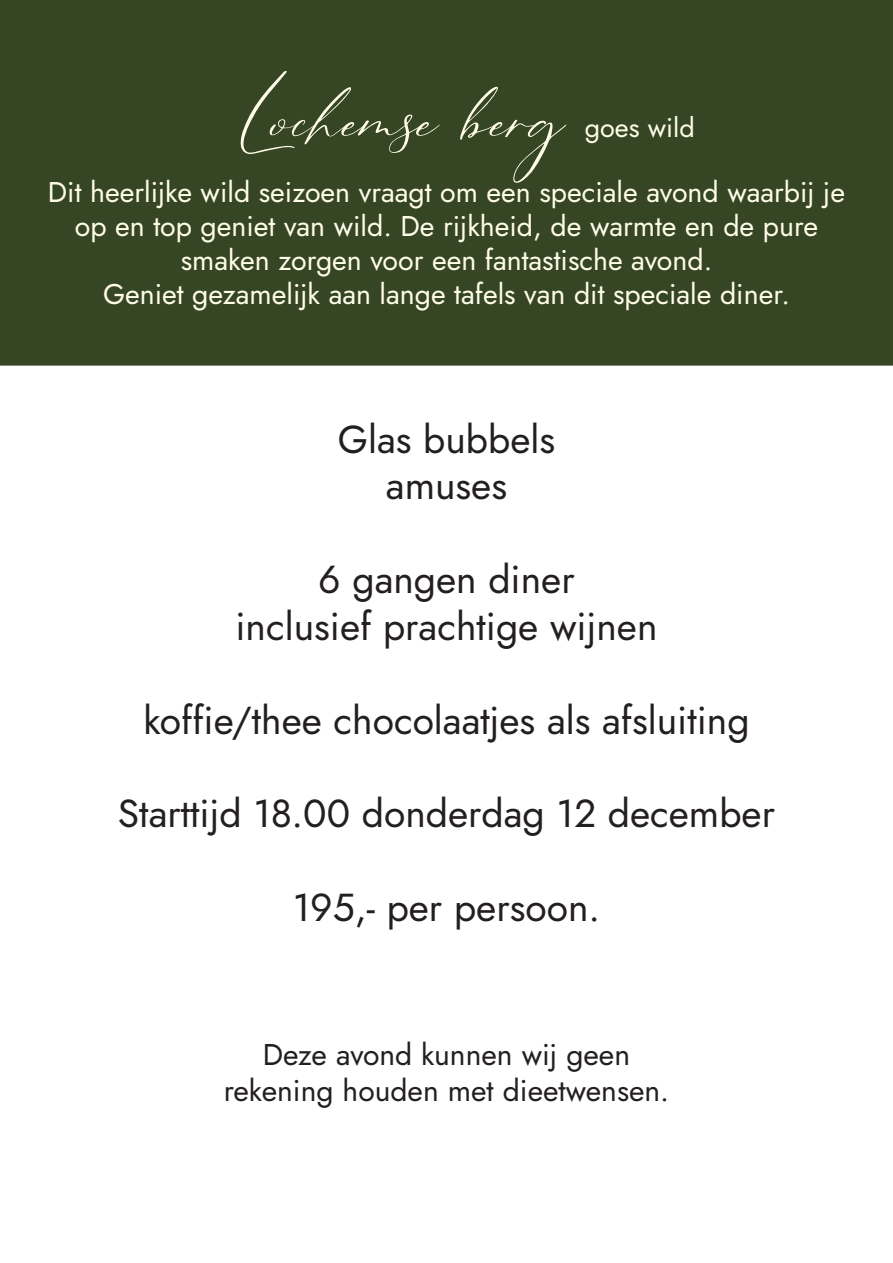
<style>
.page{position:relative;width:893px;height:1263px;background:#fff}
.page>*{position:absolute;margin:0;border:0;box-sizing:border-box;transform-origin:0 0}
.t1{font:129px "Amtenli";color:#fffde9}
.t2{font:39px "Jost";color:#231f20}
.t3{font:30px "Jost";color:#231f20}
.t4{font:28.5px/34.2px "Jost";color:#fffde9;text-align:center}
.t5{font:27px "Jost";color:#fffde9}
</style>
<div class="page">
<div style="left:1px;top:1px;width:891px;height:364px;background:#364524"></div>
<div style="left:0;top:0;width:893px;height:366px;border:2px solid #364524"></div>
<p class="t1" style="left:241px;top:34px;width:320px">Lochemse berg</p>
<p class="t5" style="left:585px;top:109px;width:111px">goes wild</p>
<p class="t4" style="left:48px;top:175px;width:799px">Dit heerlijke wild seizoen vraagt om een speciale avond waarbij je op en top geniet van wild. De rijkheid, de warmte en de pure</p>
<p class="t4" style="left:181px;top:243px;width:533px">smaken zorgen voor een fantastische avond.</p>
<p class="t4" style="left:103px;top:278px;width:688px">Geniet gezamelijk aan lange tafels van dit speciale diner.</p>
<p class="t2" style="left:338px;top:412px;width:219px">Glas bubbels</p>
<p class="t2" style="left:386px;top:459px;width:123px">amuses</p>
<p class="t2" style="left:318px;top:553px;width:258px">6 gangen diner</p>
<p class="t2" style="left:235px;top:600px;width:423px">inclusief prachtige wijnen</p>
<p class="t2" style="left:143px;top:693px;width:608px">koffie/thee chocolaatjes als afsluiting</p>
<p class="t2" style="left:118px;top:787px;width:659px">Starttijd 18.00 donderdag 12 december</p>
<p class="t2" style="left:293px;top:880px;width:309px">195,- per persoon.</p>
<p class="t3" style="left:263px;top:1034px;width:369px">Deze avond kunnen wij geen</p>
<p class="t3" style="left:224px;top:1070px;width:447px">rekening houden met dieetwensen.</p>
</div>
